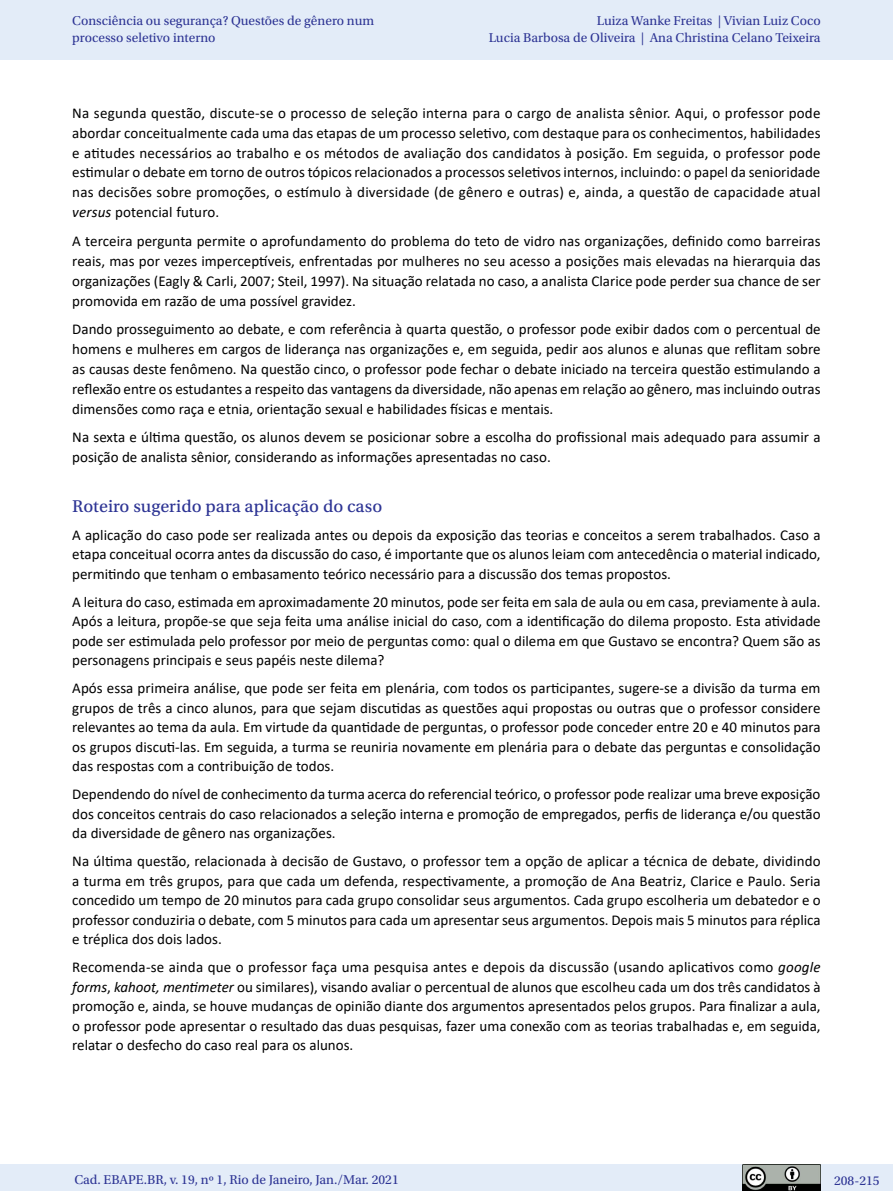
<style>
.page{position:relative;width:893px;height:1191px;background:#fff}
.page>*{position:absolute;margin:0;border:0;box-sizing:border-box;transform-origin:0 0}
.t1{font:18px "Utopia Std Capt";color:#2d3494}
.t2{font:15px/19.5px "Calibri";color:#000;text-align:justify}
.t3{font:13.5px/16.5px "Utopia Std";color:#2d3494}
.s1{font-style:italic}
</style>
<div class="page">
<div style="left:0;top:0;width:893px;height:60px;background:#e3ecf8"></div>
<div style="left:0;top:1164px;width:893px;height:27px;background:#e3ecf8"></div>
<img style="left:743px;top:1164px;width:78px;height:27px">
<p class="t3" style="left:72px;top:13px;width:303px">Consciência ou segurança? Questões de gênero num processo seletivo interno</p>
<p class="t3" style="left:489px;top:13px;width:333px;text-align:right">Luiza Wanke Freitas | Vivian Luiz Coco<br>Lucia Barbosa de Oliveira | Ana Christina Celano Teixeira</p>
<p class="t2" style="left:72px;top:102px;width:750px;line-height:20px">Na segunda questão, discute-se o processo de seleção interna para o cargo de analista sênior. Aqui, o professor pode abordar conceitualmente cada uma das etapas de um processo seletivo, com destaque para os conhecimentos, habilidades e atitudes necessários ao trabalho e os métodos de avaliação dos candidatos à posição. Em seguida, o professor pode estimular o debate em torno de outros tópicos relacionados a processos seletivos internos, incluindo: o papel da senioridade nas decisões sobre promoções, o estímulo à diversidade (de gênero e outras) e, ainda, a questão de capacidade atual <span class="s1">versus</span> potencial futuro.</p>
<p class="t2" style="left:72px;top:230px;width:750px;line-height:20px">A terceira pergunta permite o aprofundamento do problema do teto de vidro nas organizações, definido como barreiras reais, mas por vezes imperceptíveis, enfrentadas por mulheres no seu acesso a posições mais elevadas na hierarquia das organizações (Eagly &amp; Carli, 2007; Steil, 1997). Na situação relatada no caso, a analista Clarice pode perder sua chance de ser promovida em razão de uma possível gravidez.</p>
<p class="t2" style="left:72px;top:319px;width:750px;line-height:20px">Dando prosseguimento ao debate, e com referência à quarta questão, o professor pode exibir dados com o percentual de homens e mulheres em cargos de liderança nas organizações e, em seguida, pedir aos alunos e alunas que reflitam sobre as causas deste fenômeno. Na questão cinco, o professor pode fechar o debate iniciado na terceira questão estimulando a reflexão entre os estudantes a respeito das vantagens da diversidade, não apenas em relação ao gênero, mas incluindo outras dimensões como raça e etnia, orientação sexual e habilidades físicas e mentais.</p>
<p class="t2" style="left:72px;top:427px;width:750px;line-height:20px">Na sexta e última questão, os alunos devem se posicionar sobre a escolha do profissional mais adequado para assumir a posição de analista sênior, considerando as informações apresentadas no caso.</p>
<p class="t1" style="left:72px;top:496px;width:311px">Roteiro sugerido para aplicação do caso</p>
<p class="t2" style="left:72px;top:524px;width:750px">A aplicação do caso pode ser realizada antes ou depois da exposição das teorias e conceitos a serem trabalhados. Caso a etapa conceitual ocorra antes da discussão do caso, é importante que os alunos leiam com antecedência o material indicado, permitindo que tenham o embasamento teórico necessário para a discussão dos temas propostos.</p>
<p class="t2" style="left:72px;top:591px;width:750px">A leitura do caso, estimada em aproximadamente 20 minutos, pode ser feita em sala de aula ou em casa, previamente à aula.<br>Após a leitura, propõe-se que seja feita uma análise inicial do caso, com a identificação do dilema proposto. Esta atividade pode ser estimulada pelo professor por meio de perguntas como: qual o dilema em que Gustavo se encontra? Quem são as personagens principais e seus papéis neste dilema?</p>
<p class="t2" style="left:72px;top:678px;width:750px">Após essa primeira análise, que pode ser feita em plenária, com todos os participantes, sugere-se a divisão da turma em grupos de três a cinco alunos, para que sejam discutidas as questões aqui propostas ou outras que o professor considere relevantes ao tema da aula. Em virtude da quantidade de perguntas, o professor pode conceder entre 20 e 40 minutos para os grupos discuti-las. Em seguida, a turma se reuniria novamente em plenária para o debate das perguntas e consolidação das respostas com a contribuição de todos.</p>
<p class="t2" style="left:72px;top:784px;width:750px">Dependendo do nível de conhecimento da turma acerca do referencial teórico, o professor pode realizar uma breve exposição dos conceitos centrais do caso relacionados a seleção interna e promoção de empregados, perfis de liderança e/ou questão da diversidade de gênero nas organizações.</p>
<p class="t2" style="left:72px;top:851px;width:750px">Na última questão, relacionada à decisão de Gustavo, o professor tem a opção de aplicar a técnica de debate, dividindo a turma em três grupos, para que cada um defenda, respectivamente, a promoção de Ana Beatriz, Clarice e Paulo. Seria concedido um tempo de 20 minutos para cada grupo consolidar seus argumentos. Cada grupo escolheria um debatedor e o professor conduziria o debate, com 5 minutos para cada um apresentar seus argumentos. Depois mais 5 minutos para réplica e tréplica dos dois lados.</p>
<p class="t2" style="left:72px;top:957px;width:750px">Recomenda-se ainda que o professor faça uma pesquisa antes e depois da discussão (usando aplicativos como <span class="s1">google forms</span>, <span class="s1">kahoot, mentimeter</span> ou similares), visando avaliar o percentual de alunos que escolheu cada um dos três candidatos à promoção e, ainda, se houve mudanças de opinião diante dos argumentos apresentados pelos grupos. Para finalizar a aula, o professor pode apresentar o resultado das duas pesquisas, fazer uma conexão com as teorias trabalhadas e, em seguida, relatar o desfecho do caso real para os alunos.</p>
<p class="t3" style="left:74px;top:1171px;width:326px">Cad. EBAPE.BR, v. 19, nº 1, Rio de Janeiro, Jan./Mar. 2021</p>
<p class="t3" style="left:834px;top:1172px;width:47px">208-215</p>
</div>
